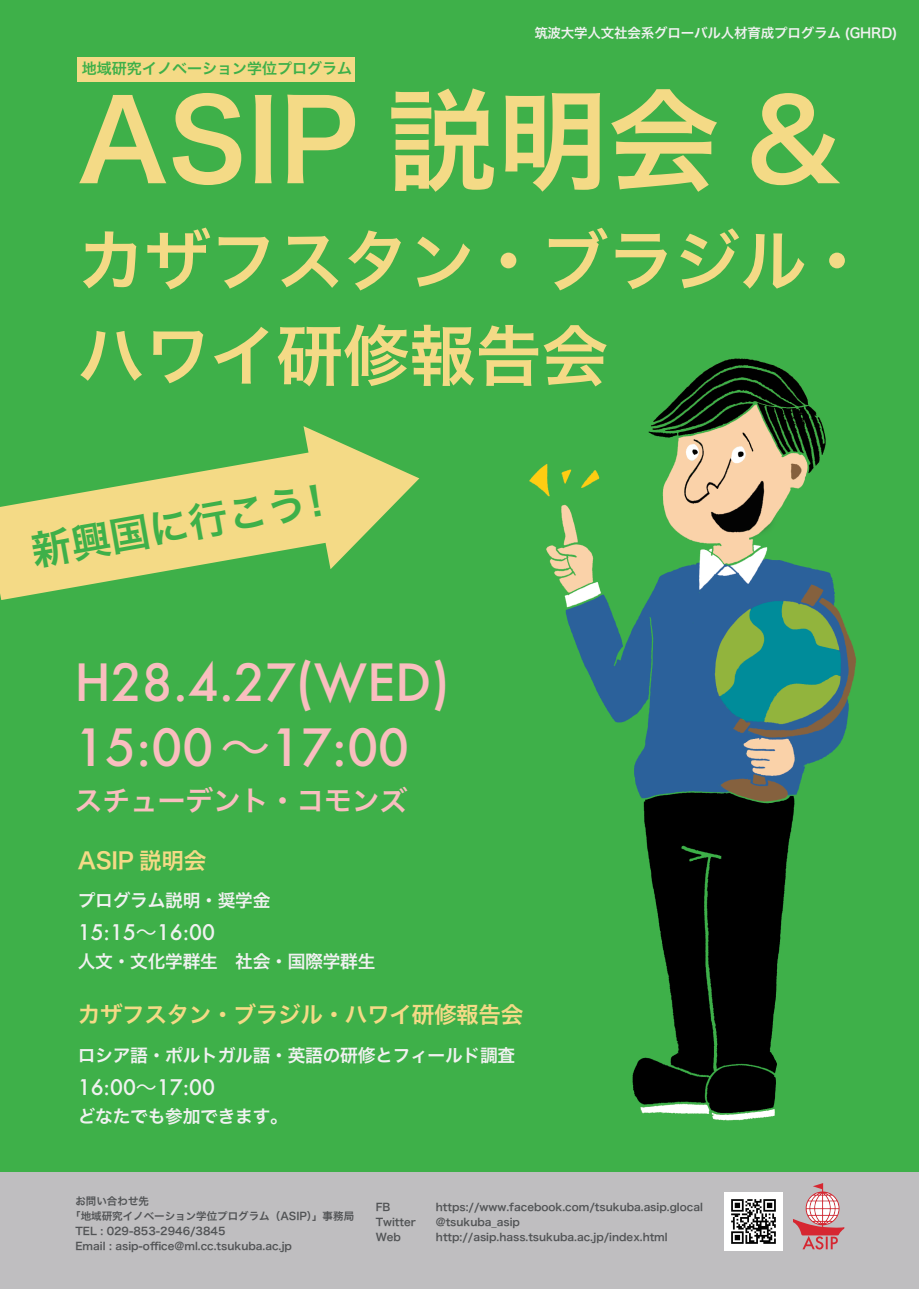
<style>
.page{position:relative;width:919px;height:1289px;background:#fff}
.page>*{position:absolute;margin:0;border:0;box-sizing:border-box;transform-origin:0 0}
.t1{font:110.85px "Hira Kaku Pro N W6";color:#f4da86}
.t2{font:66.15px/94.8px "Hira Kaku Pro N W6";color:#f4da86}
.t3{font:500 49.8px/64.5px "Futura";color:#f9bebf}
.t4{font:39.75px "Hira Kaku Pro N W6";color:#3eb049}
.t5{font:27.75px "Hira Kaku Pro N W6";color:#f9bebf}
.t6{font:22.5px "Hira Kaku Pro N W6";letter-spacing:-.015em;color:#f4da86}
.t7{font:500 21px "Futura";color:#f0f1f0}
.t8{font:17.7px "Hira Kaku Pro N W6";letter-spacing:-.015em;color:#f0f1f0}
.t9{font:15px "Hira Kaku Pro N W6";color:#3eb049}
.t10{font:13.5px "Hira Kaku Pro N W6";letter-spacing:-.015em;color:#f0f1f0}
.t11{font:10.5px "Hira Kaku Pro N W6";color:#515355}
.s1{font-family:"Koz Go Pro";font-weight:400}
</style>
<div class="page">
<img style="left:157px;top:148px;width:761px;height:1024px">
<div style="left:0;top:0;width:918px;height:148px;background:#3eb049"></div>
<div style="left:0;top:49px;width:157px;height:1146px;background:#3eb049"></div>
<div style="left:0;top:1172px;width:918px;height:116px;background:#bfbec0"></div>
<svg style="left:793px;top:1183px;width:51px;height:66px"></svg>
<img style="left:724px;top:1192px;width:58px;height:58px">
<div style="left:78px;top:57px;width:277px;height:24px;background:#f4da86"></div>
<svg style="left:0;top:426px;width:419px;height:174px;fill:#f4da86"></svg>
<h3 class="t9" style="left:82px;top:55px;width:272px">地域研究イノベーション学位プログラム</h3>
<p class="t10" style="left:534px;top:20px;width:365px">筑波大学人文社会系グローバル人材育成プログラム (GHRD)</p>
<h1 class="t1" style="left:78px;top:40px;width:765px">ASIP 説明会 &amp;</h1>
<h2 class="t2" style="left:78px;top:211px;width:793px">カザフスタン・ブラジル・ハワイ研修報告会　</h2>
<h3 class="t4" style="left:26px;top:515px;width:309px;rotate:-10deg">新興国に行こう！</h3>
<h3 class="t3" style="left:75px;top:650px;width:376px">H28.4.27(WED)<br>15:00<span class="s1">～</span>17:00</h3>
<h3 class="t5" style="left:75px;top:775px;width:334px">スチューデント・コモンズ</h3>
<h3 class="t6" style="left:78px;top:840px;width:130px">ASIP 説明会</h3>
<h3 class="t8" style="left:78px;top:883px;width:194px">プログラム説明・奨学金</h3>
<h3 class="t7" style="left:78px;top:917px;width:139px">15:15<span class="s1">～</span>16:00</h3>
<h3 class="t8" style="left:78px;top:945px;width:299px">人文・文化学群生　社会・国際学群生</h3>
<h3 class="t6" style="left:78px;top:993px;width:447px">カザフスタン・ブラジル・ハワイ研修報告会</h3>
<h3 class="t8" style="left:78px;top:1039px;width:439px">ロシア語・ポルトガル語・英語の研修とフィールド調査</h3>
<h3 class="t7" style="left:78px;top:1073px;width:139px">16:00<span class="s1">～</span>17:00</h3>
<h3 class="t8" style="left:78px;top:1100px;width:212px">どなたでも参加できます。</h3>
<p class="t11" style="left:75px;top:1191px;width:75px">お問い合わせ先</p>
<p class="t11" style="left:70px;top:1206px;width:285px">「地域研究イノベーション学位プログラム（ASIP）」事務局</p>
<p class="t11" style="left:75px;top:1221px;width:151px">TEL : 029-853-2946/3845</p>
<p class="t11" style="left:75px;top:1236px;width:218px">Email : asip-office@ml.cc.tsukuba.ac.jp</p>
<p class="t11" style="left:376px;top:1197px;width:16px">FB</p>
<p class="t11" style="left:436px;top:1197px;width:289px">https://www.facebook.com/tsukuba.asip.glocal　　</p>
<p class="t11" style="left:376px;top:1212px;width:42px">Twitter</p>
<p class="t11" style="left:436px;top:1212px;width:86px">@tsukuba_asip</p>
<p class="t11" style="left:376px;top:1227px;width:27px">Web</p>
<p class="t11" style="left:436px;top:1227px;width:244px">http://asip.hass.tsukuba.ac.jp/index.html　</p>
</div>
